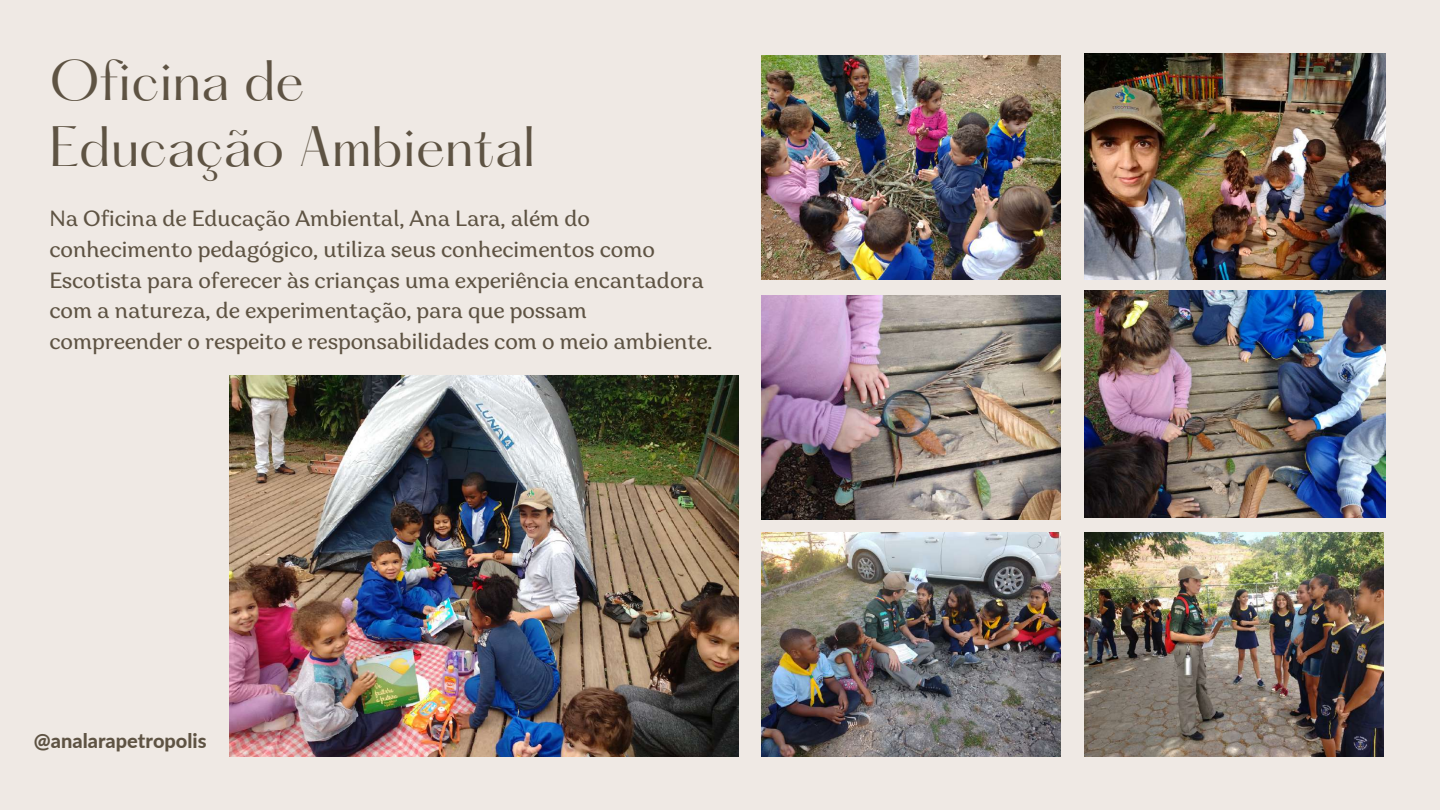
<style>
.page{position:relative;width:1440px;height:810px;background:#efe9e4}
.page>*{position:absolute;margin:0;border:0;box-sizing:border-box;transform-origin:0 0}
.t1{font:49.7px/66px "Hatton";color:#5e5343}
.t2{font:22px/30.8px "Garbata";color:#5e5343}
.t3{font:800 20px "Lato";color:#5e5343}
</style>
<div class="page">
<img style="left:1084px;top:533px;width:300px;height:224px">
<img style="left:762px;top:533px;width:299px;height:224px">
<img style="left:762px;top:55px;width:299px;height:224px">
<img style="left:230px;top:376px;width:508px;height:381px">
<img style="left:762px;top:296px;width:299px;height:224px">
<img style="left:1084px;top:291px;width:302px;height:226px">
<img style="left:1084px;top:53px;width:302px;height:227px">
<h1 class="t1" style="left:49px;top:54px;width:487px">Oficina de<br>Educação Ambiental</h1>
<p class="t2" style="left:49px;top:206px;width:665px">Na Oficina de Educação Ambiental, Ana Lara, além do conhecimento pedagógico, utiliza seus conhecimentos como Escotista para oferecer às crianças uma experiência encantadora com a natureza, de experimentação, para que possam compreender o respeito e responsabilidades com o meio ambiente.</p>
<p class="t3" style="left:34px;top:728px;width:174px">@analarapetropolis</p>
</div>
